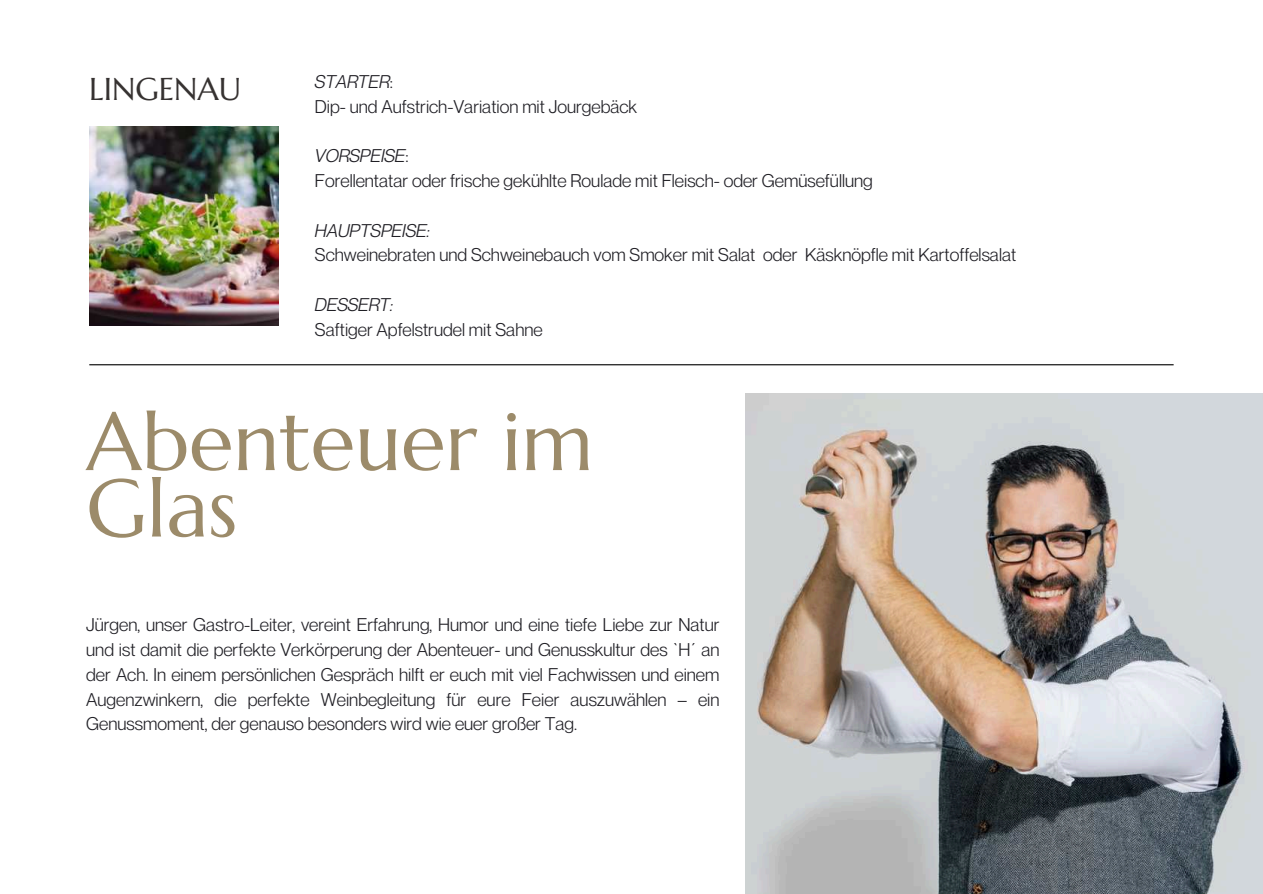
<style>
.page{position:relative;width:1263px;height:894px;background:#fff}
.page>*{position:absolute;margin:0;border:0;box-sizing:border-box;transform-origin:0 0}
.t1{font:81.45px/66.3px "Marcellus";color:#9c8b6a}
.t2{font:31.5px "Marcellus";color:#363231}
.t3{font:18px/24.8px "Neue Montreal";color:#201f25}
.t4{font:italic 18px "Neue Montreal";color:#201f25}
.s1{font-style:italic}
</style>
<div class="page">
<img style="left:89px;top:127px;width:189px;height:198px">
<img style="left:745px;top:393px;width:518px;height:500px">
<hr style="left:89px;top:364px;width:1085px;height:1px;background:#000">
<h2 class="t2" style="left:89px;top:69px;width:153px">LINGENAU</h2>
<p class="t3" style="left:315px;top:67px;width:324px"><span class="s1">STARTER</span>:<br>Dip- und Aufstrich-Variation mit Jourgebäck</p>
<p class="t3" style="left:315px;top:141px;width:559px"><span class="s1">VORSPEISE</span>:<br>Forellentatar oder frische gekühlte Roulade mit Fleisch- oder Gemüsefüllung</p>
<p class="t4" style="left:315px;top:215px;width:116px">HAUPTSPEISE:</p>
<p class="t3" style="left:315px;top:240px;width:703px">Schweinebraten und Schweinebauch vom Smoker mit Salat oder Käsknöpfle mit Kartoffelsalat</p>
<p class="t4" style="left:315px;top:290px;width:80px">DESSERT:</p>
<p class="t3" style="left:315px;top:315px;width:229px">Saftiger Apfelstrudel mit Sahne</p>
<h1 class="t1" style="left:86px;top:408px;width:509px">Abenteuer im<br>Glas</h1>
<p class="t3" style="left:86px;top:610px;width:635px;text-align:justify">Jürgen, unser Gastro-Leiter, vereint Erfahrung, Humor und eine tiefe Liebe zur Natur und ist damit die perfekte Verkörperung der Abenteuer- und Genusskultur des `H´ an der Ach. In einem persönlichen Gespräch hilft er euch mit viel Fachwissen und einem Augenzwinkern, die perfekte Weinbegleitung für eure Feier auszuwählen – ein Genussmoment, der genauso besonders wird wie euer großer Tag.</p>
</div>
